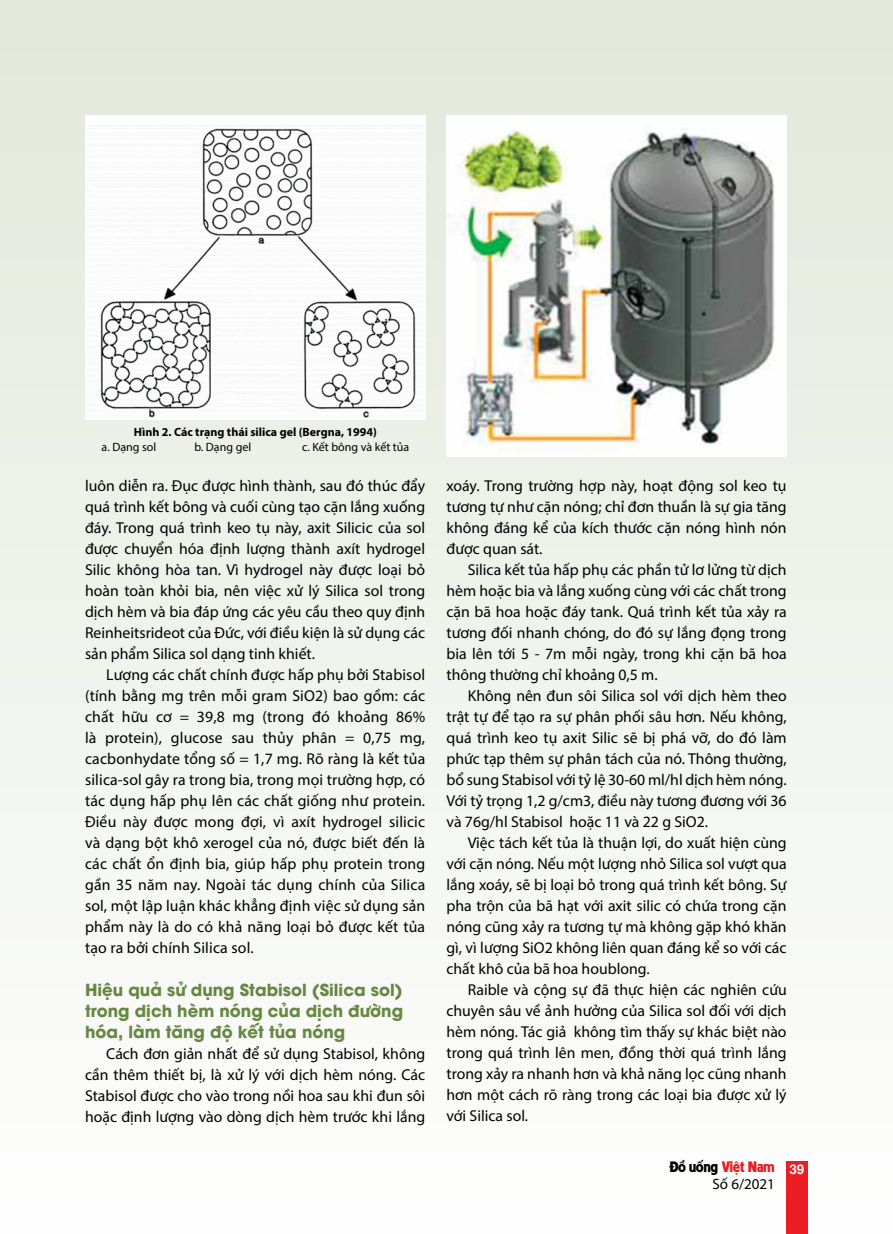
<style>
.page{position:relative;width:893px;height:1234px;background:#fff}
.page>*{position:absolute;margin:0;border:0;box-sizing:border-box;transform-origin:0 0}
.t1{font:700 16.5px/21px "UTM Avo";color:#668842;text-align:justify}
.t2{font:15.75px/21px "Myriad Pro";color:#000;text-align:justify}
.t3{font:15px "Myriad Pro";color:#000}
.t4{font:13.5px "UTM American Sans";color:#ed1d24}
.t5{font:700 12px "Myriad Pro";color:#000}
.t6{font:12px "Myriad Pro";color:#000}
.s1{color:#000}
.s2{font-family:"UTM Helve";font-weight:700;color:#fff}
</style>
<div class="page">
<div style="left:0;top:0;width:893px;height:1233px;background:linear-gradient(to bottom,#e2e9db,#fefdfc)"></div>
<img style="left:85px;top:120px;width:341px;height:299px">
<img style="left:446px;top:116px;width:341px;height:340px">
<p class="t5" style="left:134px;top:424px;width:245px">Hình 2. Các trạng thái silica gel (Bergna, 1994)</p>
<p class="t6" style="left:102px;top:439px;width:56px">a. Dạng sol</p>
<p class="t6" style="left:194px;top:439px;width:58px">b. Dạng gel</p>
<p class="t6" style="left:302px;top:439px;width:109px">c. Kết bông và kết tủa</p>
<p class="t2" style="left:85px;top:475px;width:342px">luôn diễn ra. Đục được hình thành, sau đó thúc đẩy quá trình kết bông và cuối cùng tạo cặn lắng xuống đáy. Trong quá trình keo tụ này, axit Silicic của sol được chuyển hóa định lượng thành axít hydrogel Silic không hòa tan. Vì hydrogel này được loại bỏ hoàn toàn khỏi bia, nên việc xử lý Silica sol trong dịch hèm và bia đáp ứng các yêu cầu theo quy định Reinheitsrideot của Đức, với điều kiện là sử dụng các sản phẩm Silica sol dạng tinh khiết.</p>
<p class="t2" style="left:85px;top:664px;width:342px;text-indent:21px">Lượng các chất chính được hấp phụ bởi Stabisol (tính bằng mg trên mỗi gram SiO2) bao gồm: các chất hữu cơ = 39,8 mg (trong đó khoảng 86% là protein), glucose sau thủy phân = 0,75 mg, cacbonhydate tổng số = 1,7 mg. Rõ ràng là kết tủa silica-sol gây ra trong bia, trong mọi trường hợp, có tác dụng hấp phụ lên các chất giống như protein.<br>Điều này được mong đợi, vì axít hydrogel silicic và dạng bột khô xerogel của nó, được biết đến là các chất ổn định bia, giúp hấp phụ protein trong gần 35 năm nay. Ngoài tác dụng chính của Silica sol, một lập luận khác khẳng định việc sử dụng sản phẩm này là do có khả năng loại bỏ được kết tủa tạo ra bởi chính Silica sol.</p>
<p class="t1" style="left:85px;top:977px;width:320px">Hiệu quả sử dụng Stabisol (Silica sol) trong dịch hèm nóng của dịch đường hóa, làm tăng độ kết tủa nóng</p>
<p class="t2" style="left:85px;top:1042px;width:342px;text-indent:21px">Cách đơn giản nhất để sử dụng Stabisol, không cần thêm thiết bị, là xử lý với dịch hèm nóng. Các Stabisol được cho vào trong nồi hoa sau khi đun sôi hoặc định lượng vào dòng dịch hèm trước khi lắng</p>
<p class="t2" style="left:446px;top:474px;width:342px">xoáy. Trong trường hợp này, hoạt động sol keo tụ tương tự như cặn nóng; chỉ đơn thuần là sự gia tăng không đáng kể của kích thước cặn nóng hình nón được quan sát.</p>
<p class="t2" style="left:446px;top:558px;width:342px;text-indent:21px">Silica kết tủa hấp phụ các phần tử lơ lửng từ dịch hèm hoặc bia và lắng xuống cùng với các chất trong cặn bã hoa hoặc đáy tank. Quá trình kết tủa xảy ra tương đối nhanh chóng, do đó sự lắng đọng trong bia lên tới 5 - 7m mỗi ngày, trong khi cặn bã hoa thông thường chỉ khoảng 0,5 m.</p>
<p class="t2" style="left:446px;top:684px;width:342px;text-indent:21px">Không nên đun sôi Silica sol với dịch hèm theo trật tự để tạo ra sự phân phối sâu hơn. Nếu không, quá trình keo tụ axit Silic sẽ bị phá vỡ, do đó làm phức tạp thêm sự phân tách của nó. Thông thường, bổ sung Stabisol với tỷ lệ 30-60 ml/hl dịch hèm nóng.<br>Với tỷ trọng 1,2 g/cm3, điều này tương đương với 36 và 76g/hl Stabisol hoặc 11 và 22 g SiO2.</p>
<p class="t2" style="left:446px;top:831px;width:342px;text-indent:21px">Việc tách kết tủa là thuận lợi, do xuất hiện cùng với cặn nóng. Nếu một lượng nhỏ Silica sol vượt qua lắng xoáy, sẽ bị loại bỏ trong quá trình kết bông. Sự pha trộn của bã hạt với axit silic có chứa trong cặn nóng cũng xảy ra tương tự mà không gặp khó khăn gì, vì lượng SiO2 không liên quan đáng kể so với các chất khô của bã hoa houblong.</p>
<p class="t2" style="left:446px;top:978px;width:342px;text-indent:21px">Raible và cộng sự đã thực hiện các nghiên cứu chuyên sâu về ảnh hưởng của Silica sol đối với dịch hèm nóng. Tác giả không tìm thấy sự khác biệt nào trong quá trình lên men, đồng thời quá trình lắng trong xảy ra nhanh hơn và khả năng lọc cũng nhanh hơn một cách rõ ràng trong các loại bia được xử lý với Silica sol.</p>
<p class="t4" style="left:669px;top:1155px;width:137px"><span class="s1">Đồ uống</span> Việt Nam <span class="s2">39</span></p>
<p class="t3" style="left:712px;top:1174px;width:64px">Số 6/2021</p>
</div>
